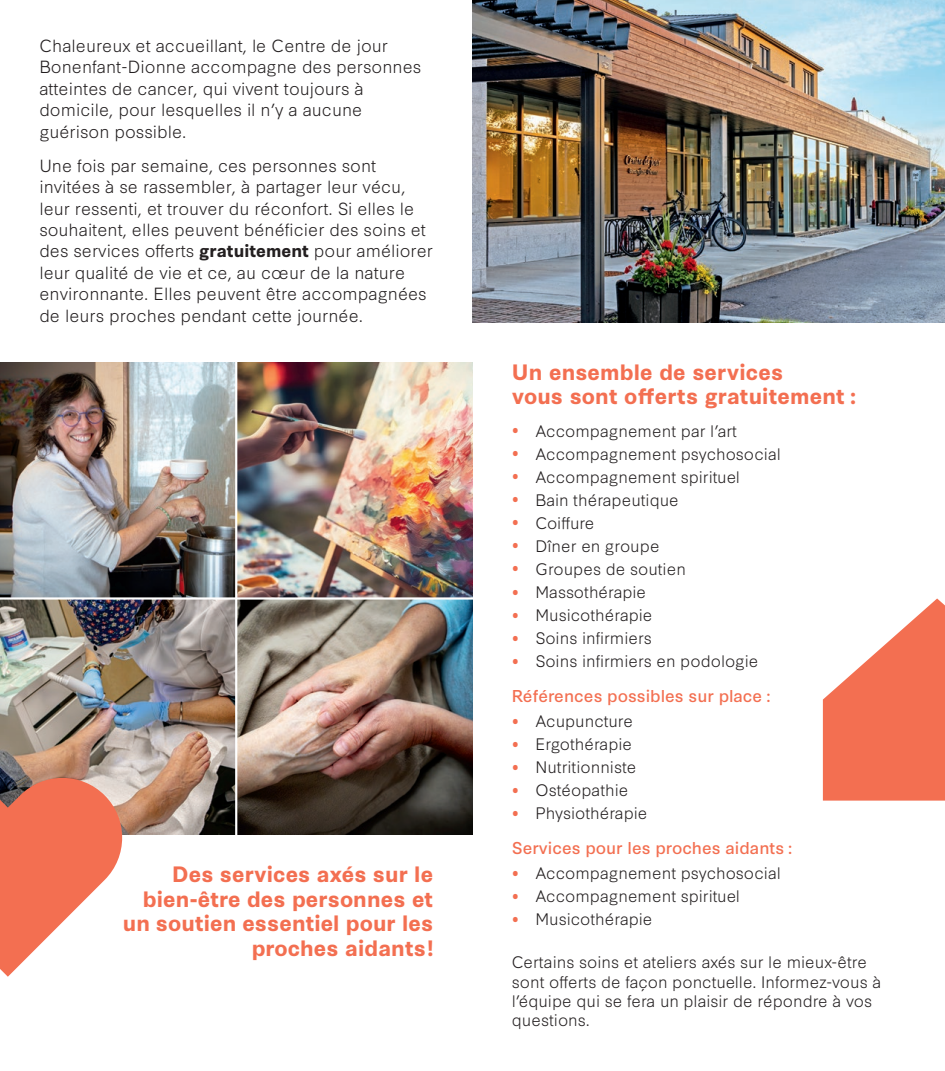
<style>
.page{position:relative;width:945px;height:1071px;background:#fff}
.page>*{position:absolute;margin:0;border:0;box-sizing:border-box;transform-origin:0 0}
.t1{font:700 21px/24.5px "Synthese";letter-spacing:.005em;color:#f36f51}
.t2{font:300 16.62px/21.3px "Synthese";color:#231f20}
.t3{font:16.1px "Synthese";color:#f36f51}
.t4{font:300 15.75px/19.2px "Synthese";color:#231f20}
.s1{font-weight:700}
.s2{font-size:14.17px;color:#f36f51}
</style>
<div class="page">
<img style="left:0;top:600px;width:235px;height:235px">
<img style="left:237px;top:600px;width:235px;height:235px">
<img style="left:472px;top:0;width:473px;height:323px">
<img style="left:0;top:362px;width:235px;height:235px">
<img style="left:237px;top:362px;width:235px;height:235px">
<svg style="left:0;top:772px;width:128px;height:205px"></svg>
<svg style="left:823px;top:598px;width:122px;height:203px"></svg>
<p class="t2" style="left:39px;top:33px;width:383px">Chaleureux et accueillant, le Centre de jour Bonenfant-Dionne accompagne des personnes atteintes de cancer, qui vivent toujours à domicile, pour lesquelles il n’y a aucune guérison possible.</p>
<p class="t2" style="left:39px;top:153px;width:395px">Une fois par semaine, ces personnes sont invitées à se rassembler, à partager leur vécu, leur ressenti, et trouver du réconfort. Si elles le souhaitent, elles peuvent bénéficier des soins et des services offerts <span class="s1">gratuitement</span> pour améliorer leur qualité de vie et ce, au cœur de la nature environnante. Elles peuvent être accompagnées de leurs proches pendant cette journée.</p>
<p class="t1" style="left:123px;top:860px;width:312px;text-align:right">Des services axés sur le bien-être des personnes et un soutien essentiel pour les proches aidants !</p>
<p class="t1" style="left:512px;top:358px;width:345px">Un ensemble de services<br>vous sont offerts gratuitement :</p>
<p class="t4" style="left:512px;top:420px;width:227px"><span class="s2">•</span> Accompagnement par l’art</p>
<p class="t4" style="left:512px;top:443px;width:270px"><span class="s2">•</span> Accompagnement psychosocial</p>
<p class="t4" style="left:512px;top:466px;width:229px"><span class="s2">•</span> Accompagnement spirituel</p>
<p class="t4" style="left:512px;top:489px;width:169px"><span class="s2">•</span> Bain thérapeutique</p>
<p class="t4" style="left:512px;top:512px;width:84px"><span class="s2">•</span> Coiffure</p>
<p class="t4" style="left:512px;top:535px;width:149px"><span class="s2">•</span> Dîner en groupe</p>
<p class="t4" style="left:512px;top:558px;width:176px"><span class="s2">•</span> Groupes de soutien</p>
<p class="t4" style="left:512px;top:581px;width:136px"><span class="s2">•</span> Massothérapie</p>
<p class="t4" style="left:512px;top:604px;width:142px"><span class="s2">•</span> Musicothérapie</p>
<p class="t4" style="left:512px;top:627px;width:141px"><span class="s2">•</span> Soins infirmiers</p>
<p class="t4" style="left:512px;top:650px;width:248px"><span class="s2">•</span> Soins infirmiers en podologie</p>
<p class="t3" style="left:512px;top:683px;width:260px">Références possibles sur place :</p>
<p class="t4" style="left:512px;top:710px;width:123px"><span class="s2">•</span> Acupuncture</p>
<p class="t4" style="left:512px;top:733px;width:122px"><span class="s2">•</span> Ergothérapie</p>
<p class="t4" style="left:512px;top:756px;width:126px"><span class="s2">•</span> Nutritionniste</p>
<p class="t4" style="left:512px;top:779px;width:118px"><span class="s2">•</span> Ostéopathie</p>
<p class="t4" style="left:512px;top:802px;width:137px"><span class="s2">•</span> Physiothérapie</p>
<p class="t3" style="left:512px;top:835px;width:282px">Services pour les proches aidants :</p>
<p class="t4" style="left:512px;top:862px;width:270px"><span class="s2">•</span> Accompagnement psychosocial</p>
<p class="t4" style="left:512px;top:885px;width:229px"><span class="s2">•</span> Accompagnement spirituel</p>
<p class="t4" style="left:512px;top:908px;width:142px"><span class="s2">•</span> Musicothérapie</p>
<p class="t4" style="left:512px;top:951px;width:371px">Certains soins et ateliers axés sur le mieux-être sont offerts de façon ponctuelle. Informez-vous à l’équipe qui se fera un plaisir de répondre à vos questions.</p>
</div>
